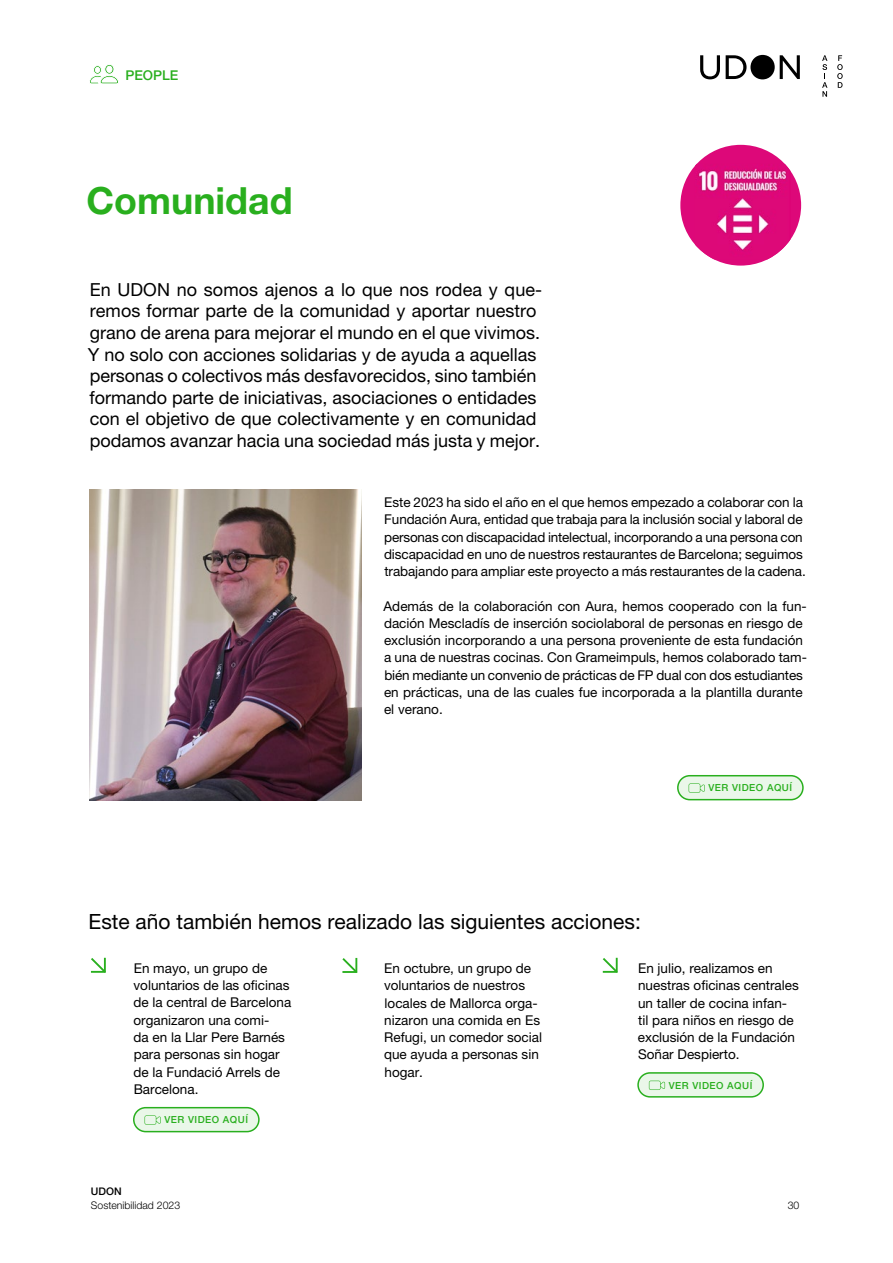
<style>
.page{position:relative;width:893px;height:1263px;background:#fff}
.page>*{position:absolute;margin:0;border:0;box-sizing:border-box;transform-origin:0 0}
.t1{font:700 37.5px "Helvetica Neue LT Pro";color:#29af1e}
.t2{font:21px "Helvetica Neue LT Pro";color:#000}
.t3{font:18px/21.6px "Helvetica Neue LT Pro";color:#000}
.t4{font:13.5px/17.2px "Helvetica Neue LT Pro";color:#000}
.t5{font:500 13.5px "Helvetica Neue LT Pro";color:#29af1e}
.t6{font:300 10.5px "Helvetica Neue LT Pro";color:#000}
.t7{font:500 10.5px "Helvetica Neue LT Pro";color:#000}
.t8{font:500 9.75px "Helvetica Neue LT Pro";letter-spacing:.05em;color:#29af1e}
</style>
<div class="page">
<svg style="left:700px;top:55px;width:20px;height:24px"></svg>
<svg style="left:726px;top:55px;width:20px;height:24px"></svg>
<div style="left:750px;top:55px;width:25px;height:24px;background:#000;border-radius:50%"></div>
<svg style="left:780px;top:55px;width:20px;height:24px"></svg>
<svg style="left:822px;top:55px;width:5px;height:42px"></svg>
<svg style="left:837px;top:55px;width:6px;height:33px"></svg>
<div style="left:680px;top:145px;width:121px;height:121px;background:#dd0879;border-radius:50%"></div>
<img style="left:695px;top:164px;width:95px;height:95px">
<svg style="left:90px;top:957px;width:16px;height:16px"></svg>
<svg style="left:342px;top:957px;width:16px;height:16px"></svg>
<svg style="left:602px;top:957px;width:16px;height:16px"></svg>
<div style="left:678px;top:776px;width:125px;height:24px;background:#eaf7e9;border-radius:12px"></div>
<div style="left:677px;top:775px;width:127px;height:25px;border:2px solid #29af1e;border-radius:12px"></div>
<div style="left:638px;top:1073px;width:125px;height:24px;background:#eaf7e9;border-radius:12px"></div>
<div style="left:637px;top:1072px;width:127px;height:25px;border:2px solid #29af1e;border-radius:12px"></div>
<div style="left:134px;top:1108px;width:125px;height:23px;background:#eaf7e9;border-radius:12px"></div>
<div style="left:133px;top:1107px;width:127px;height:25px;border:2px solid #29af1e;border-radius:12px"></div>
<img style="left:90px;top:490px;width:272px;height:310px">
<svg style="left:89px;top:65px;width:30px;height:19px"></svg>
<svg style="left:689px;top:783px;width:16px;height:10px"></svg>
<svg style="left:145px;top:1115px;width:16px;height:10px"></svg>
<svg style="left:649px;top:1080px;width:16px;height:10px"></svg>
<p class="t5" style="left:125px;top:67px;width:55px">PEOPLE</p>
<h1 class="t1" style="left:86px;top:177px;width:208px">Comunidad</h1>
<p class="t3" style="left:88px;top:278px;width:456px">En UDON no somos ajenos a lo que nos rodea y que&shy;remos formar parte de la comunidad y aportar nuestro grano de arena para mejorar el mundo en el que vivimos.<br>Y no solo con acciones solidarias y de ayuda a aquellas personas o colectivos más desfavorecidos, sino también formando parte de iniciativas, asociaciones o entidades con el objetivo de que colectivamente y en comunidad podamos avanzar hacia una sociedad más justa y mejor.</p>
<p class="t4" style="left:384px;top:493px;width:423px">Este 2023 ha sido el año en el que hemos empezado a colaborar con la Fundación Aura, entidad que trabaja para la inclusión social y laboral de personas con discapacidad intelectual, incorporando a una persona con discapacidad en uno de nuestros restaurantes de Barcelona; seguimos trabajando para ampliar este proyecto a más restaurantes de la cadena.</p>
<p class="t4" style="left:384px;top:597px;width:425px">Además de la colaboración con Aura, hemos cooperado con la fun&shy;dación Mescladís de inserción sociolaboral de personas en riesgo de exclusión incorporando a una persona proveniente de esta fundación a una de nuestras cocinas. Con Grameimpuls, hemos colaborado tam&shy;bién mediante un convenio de prácticas de FP dual con dos estudiantes en prácticas, una de las cuales fue incorporada a la plantilla durante el verano.</p>
<h2 class="t2" style="left:89px;top:909px;width:554px">Este año también hemos realizado las siguientes acciones:</h2>
<p class="t8" style="left:708px;top:782px;width:85px">VER VIDEO AQUÍ</p>
<p class="t4" style="left:133px;top:959px;width:159px">En mayo, un grupo de voluntarios de las oficinas de la central de Barcelona organizaron una comi-<br>da en la Llar Pere Barnés para personas sin hogar de la Fundació Arrels de<br>Barcelona.</p>
<p class="t4" style="left:384px;top:959px;width:160px">En octubre, un grupo de voluntarios de nuestros locales de Mallorca orga&shy;nizaron una comida en Es<br>Refugi, un comedor social que ayuda a personas sin hogar.</p>
<p class="t4" style="left:638px;top:959px;width:163px">En julio, realizamos en nuestras oficinas centrales un taller de cocina infan&shy;til para niños en riesgo de exclusión de la Fundación<br>Soñar Despierto.</p>
<p class="t8" style="left:669px;top:1079px;width:85px">VER VIDEO AQUÍ</p>
<p class="t8" style="left:164px;top:1114px;width:85px">VER VIDEO AQUÍ</p>
<p class="t7" style="left:91px;top:1185px;width:32px">UDON</p>
<p class="t6" style="left:91px;top:1199px;width:91px">Sostenibilidad 2023</p>
<p class="t6" style="left:788px;top:1199px;width:13px">30</p>
</div>
